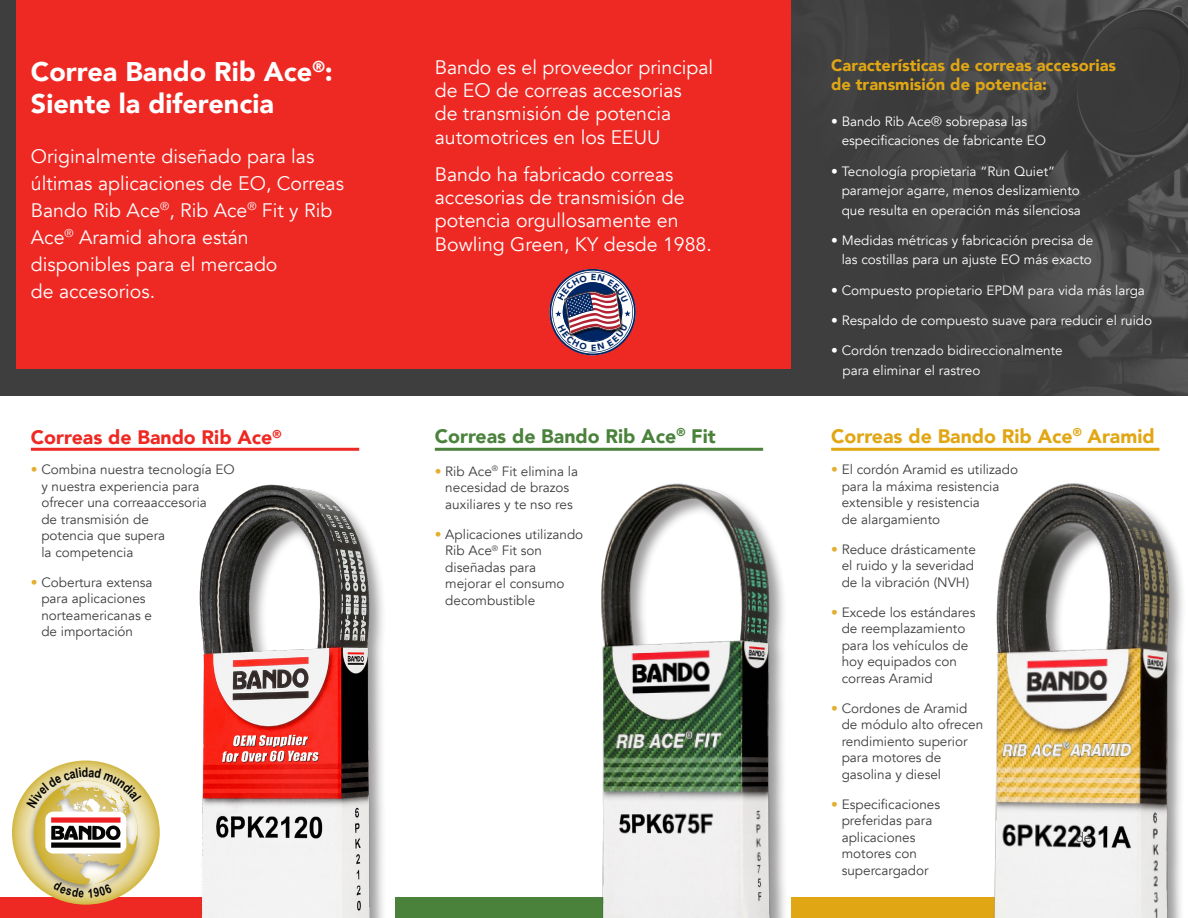
<style>
.page{position:relative;width:1188px;height:918px;background:#fff}
.page>*{position:absolute;margin:0;border:0;box-sizing:border-box;transform-origin:0 0}
.t1{font:900 27px/32.4px "Avenir";color:#fff}
.t2{font:19.5px/23.4px "Avenir";color:#fff}
.t3{font:900 19.5px "Avenir";color:#e1a613}
.t4{font:900 19.5px "Avenir";color:#4a823c}
.t5{font:900 19.5px "Avenir";color:#ee2823}
.t6{font:900 16.5px/19.8px "Avenir";color:#e1a613}
.t7{font:13.5px/16.5px "Avenir";color:#3e3e3f}
.t8{font:13.5px/19.5px "Avenir";color:#fff}
.s1{color:#e5ae2e}
</style>
<div class="page">
<div style="left:0;top:0;width:1188px;height:396px;background:#3e3e3f"></div>
<img style="left:790px;top:0;width:398px;height:396px">
<div style="left:16px;top:0;width:774px;height:369px;background:#ee2823"></div>
<div style="left:0;top:897px;width:334px;height:21px;background:#ee2823"></div>
<div style="left:395px;top:897px;width:349px;height:21px;background:#4a823c"></div>
<div style="left:791px;top:897px;width:350px;height:21px;background:#e1a613"></div>
<hr style="left:831px;top:448px;width:329px;height:3px;background:#e1a613">
<hr style="left:435px;top:448px;width:328px;height:3px;background:#4a823c">
<hr style="left:31px;top:448px;width:328px;height:3px;background:#ee2823">
<svg style="left:12px;top:761px;width:148px;height:143px;background:#dbc76e"></svg>
<img style="left:26px;top:785px;width:120px;height:96px">
<div style="left:196px;top:483px;width:220px;height:435px;background:#fff"></div>
<img style="left:196px;top:484px;width:213px;height:434px">
<div style="left:590px;top:483px;width:209px;height:435px;background:#fff"></div>
<img style="left:590px;top:483px;width:195px;height:435px">
<img style="left:993px;top:483px;width:190px;height:435px">
<svg style="left:27px;top:767px;width:114px;height:131px"></svg>
<svg style="left:549px;top:269px;width:87px;height:86px"></svg>
<p class="t1" style="left:31px;top:55px;width:304px">Correa Bando Rib Ace<sup>®</sup>:<br>Siente la diferencia</p>
<p class="t2" style="left:31px;top:143px;width:315px;line-height:27px">Originalmente diseñado para las últimas aplicaciones de EO, Correas<br>Bando Rib Ace<sup>®</sup>, Rib Ace<sup>®</sup> Fit y Rib<br>Ace<sup>®</sup> Aramid ahora están disponibles para el mercado<br>de accesorios.</p>
<p class="t5" style="left:31px;top:421px;width:252px">Correas de Bando Rib Ace<sup>®</sup></p>
<p class="t7" style="left:41px;top:462px;width:195px;text-indent:-11px"><span class="s1">•</span> Combina nuestra tecnología EO y nuestra experiencia para ofrecer una correaaccesoria<br>de transmisión de<br>potencia que supera<br>la competencia</p>
<p class="t7" style="left:41px;top:574px;width:113px;text-indent:-11px"><span class="s1">•</span> Cobertura extensa para aplicaciones norteamericanas e de importación</p>
<p class="t2" style="left:435px;top:55px;width:280px">Bando es el proveedor principal de EO de correas accesorias<br>de transmisión de potencia automotrices en los EEUU</p>
<p class="t2" style="left:435px;top:163px;width:279px">Bando ha fabricado correas accesorias de transmisión de potencia orgullosamente en<br>Bowling Green, KY desde 1988.</p>
<p class="t4" style="left:435px;top:419px;width:282px">Correas de Bando Rib Ace<sup>®</sup> Fit</p>
<p class="t7" style="left:435px;top:463px;width:145px;text-align:center"><span class="s1">•</span> Rib Ace<sup>®</sup> Fit elimina la necesidad de brazos auxiliares y te nso res</p>
<p class="t7" style="left:445px;top:526px;width:139px;text-indent:-11px"><span class="s1">•</span> Aplicaciones utilizando<br>Rib Ace<sup>®</sup> Fit son diseñadas para mejorar el consumo decombustible</p>
<p class="t6" style="left:831px;top:54px;width:287px">Características de correas accesorias de transmisión de potencia:</p>
<p class="t8" style="left:842px;top:112px;width:206px;text-indent:-11px">• Bando Rib Ace® sobrepasa las especificaciones de fabricante EO</p>
<p class="t8" style="left:842px;top:161px;width:241px;text-indent:-11px">• Tecnología propietaria “Run Quiet” paramejor agarre, menos deslizamiento que resulta en operación más silenciosa</p>
<p class="t8" style="left:831px;top:231px;width:264px;text-align:right">• Medidas métricas y fabricación precisa de las costillas para un ajuste EO más exacto</p>
<p class="t8" style="left:831px;top:281px;width:315px">• Compuesto propietario EPDM para vida más larga</p>
<p class="t8" style="left:831px;top:311px;width:323px">• Respaldo de compuesto suave para reducir el ruido</p>
<p class="t8" style="left:842px;top:341px;width:222px;text-indent:-11px">• Cordón trenzado bidireccionalmente para eliminar el rastreo</p>
<p class="t3" style="left:831px;top:419px;width:325px">Correas de Bando Rib Ace<sup>®</sup> Aramid</p>
<p class="t7" style="left:842px;top:462px;width:178px;text-indent:-11px"><span class="s1">•</span> El cordón Aramid es utilizado para la máxima resistencia extensible y resistencia<br>de alargamiento</p>
<p class="t7" style="left:842px;top:541px;width:136px;text-indent:-11px"><span class="s1">•</span> Reduce drásticamente el ruido y la severidad de la vibración (NVH)</p>
<p class="t7" style="left:842px;top:604px;width:135px;text-indent:-11px"><span class="s1">•</span> Excede los estándares de reemplazamiento para los vehículos de hoy equipados con correas Aramid</p>
<p class="t7" style="left:842px;top:700px;width:143px;text-indent:-11px"><span class="s1">•</span> Cordones de Aramid de módulo alto ofrecen rendimiento superior para motores de gasolina y diesel</p>
<p class="t7" style="left:842px;top:796px;width:100px;text-indent:-11px"><span class="s1">•</span> Especificaciones preferidas para aplicaciones</p>
<p class="t7" style="left:1076px;top:829px;width:17px">de</p>
<p class="t7" style="left:842px;top:846px;width:88px">motores con supercargador</p>
</div>
